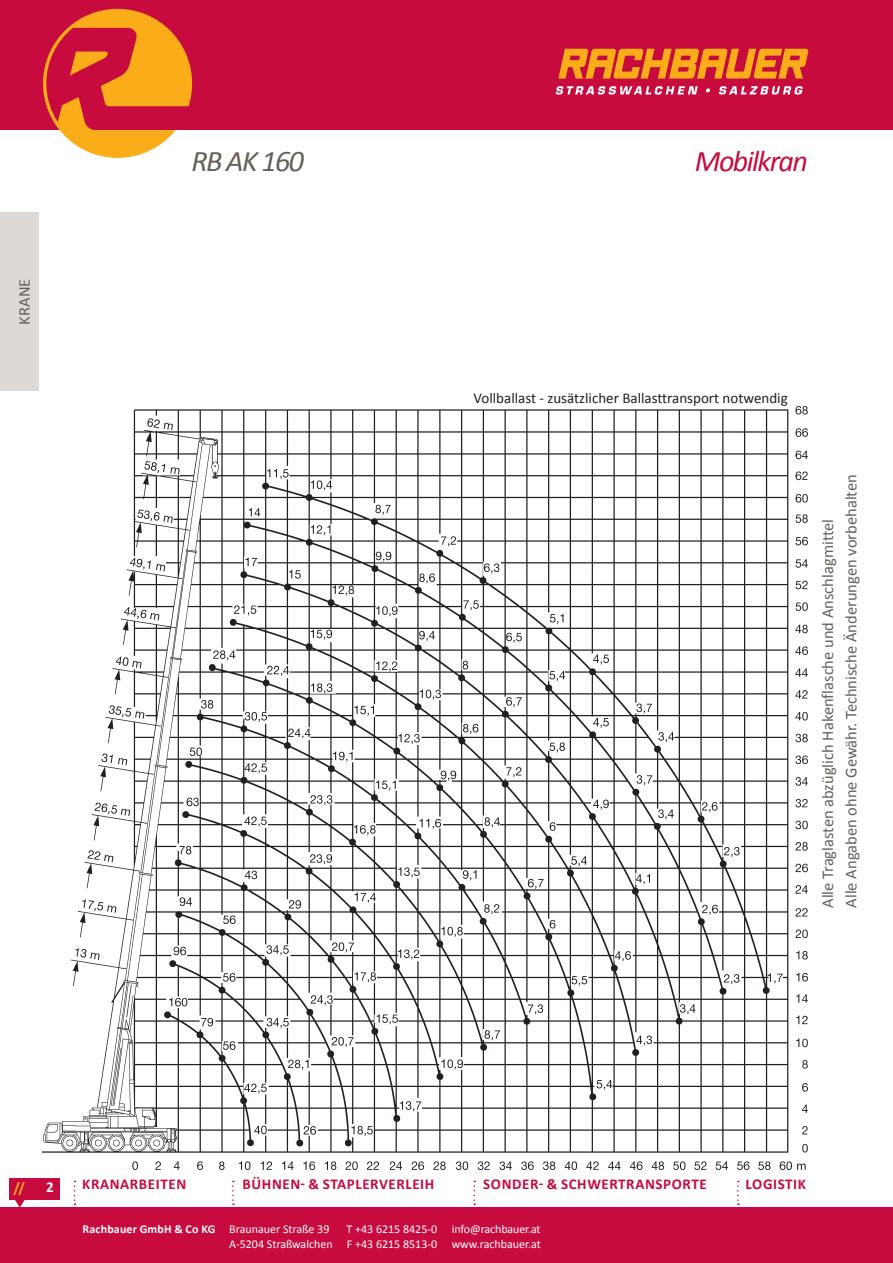
<style>
.page{position:relative;width:893px;height:1263px;background:#fff}
.page>*{position:absolute;margin:0;border:0;box-sizing:border-box;transform-origin:0 0}
.t1{font:italic 30px "Calibri";letter-spacing:-.05em;color:#c80b3e}
.t2{font:italic 30px "Calibri";letter-spacing:-.05em;color:#685e58}
.t3{font:16.5px "Calibri";color:#685e58}
.t4{font:700 15px "Calibri";letter-spacing:.04em;color:#c80b3e}
.t5{font:15px "Calibri";color:#231f20}
.t6{font:700 15px "Calibri";color:#faad19}
.t7{font:700 15px "Calibri";color:#fff}
.t8{font:12px/14.4px "Calibri";color:#fff}
.s1{font-weight:700}
</style>
<div class="page">
<div style="left:0;top:1208px;width:893px;height:55px;background:#c80b3e"></div>
<div style="left:9px;top:1178px;width:51px;height:21px;background:#c80b3e"></div>
<svg style="left:14px;top:1199px;width:11px;height:8px"></svg>
<div style="left:0;top:0;width:893px;height:130px;background:#c80b3e"></div>
<svg style="left:43px;top:9px;width:149px;height:149px"></svg>
<svg style="left:558px;top:49px;width:250px;height:30px"></svg>
<svg style="left:555px;top:86px;width:248px;height:9px"></svg>
<svg style="left:74px;top:1181px;width:2px;height:24px"></svg>
<svg style="left:232px;top:1181px;width:2px;height:24px"></svg>
<svg style="left:473px;top:1181px;width:2px;height:24px"></svg>
<svg style="left:737px;top:1181px;width:2px;height:24px"></svg>
<div style="left:0;top:213px;width:38px;height:178px;background:#dcd9d7"></div>
<img style="left:43px;top:407px;width:765px;height:762px">
<h2 class="t3" style="left:14px;top:325px;width:48px;rotate:-90deg">KRANE</h2>
<h1 class="t2" style="left:191px;top:140px;width:114px">RB AK 160</h1>
<h1 class="t1" style="left:695px;top:140px;width:114px">Mobilkran</h1>
<p class="t5" style="left:474px;top:389px;width:316px">Vollballast - zusätzlicher Ballasttransport notwendig</p>
<h2 class="t3" style="left:841px;top:908px;width:435px;rotate:-90deg">Alle Angaben ohne Gewähr. Technische Änderungen vorbehalten</h2>
<h2 class="t3" style="left:817px;top:908px;width:391px;rotate:-90deg">Alle Traglasten abzüglich Hakenflasche und Anschlagmittel</h2>
<p class="t6" style="left:14px;top:1178px;width:13px">//</p>
<p class="t4" style="left:82px;top:1175px;width:105px">KRANARBEITEN</p>
<p class="t4" style="left:243px;top:1175px;width:193px">BÜHNEN- &amp; STAPLERVERLEIH</p>
<p class="t4" style="left:483px;top:1175px;width:225px">SONDER- &amp; SCHWERTRANSPORTE</p>
<p class="t4" style="left:746px;top:1175px;width:62px">LOGISTIK</p>
<p class="t8" style="left:82px;top:1222px;width:252px;text-align:right"><span class="s1">Rachbauer GmbH &amp; Co KG</span> Braunauer Straße 39<br>A-5204 Straßwalchen</p>
<p class="t8" style="left:452px;top:1222px;width:91px">info@rachbauer.at www.rachbauer.at</p>
<p class="t7" style="left:46px;top:1177px;width:9px">2</p>
<p class="t8" style="left:347px;top:1222px;width:92px">T +43 6215 8425-0<br>F +43 6215 8513-0</p>
</div>
